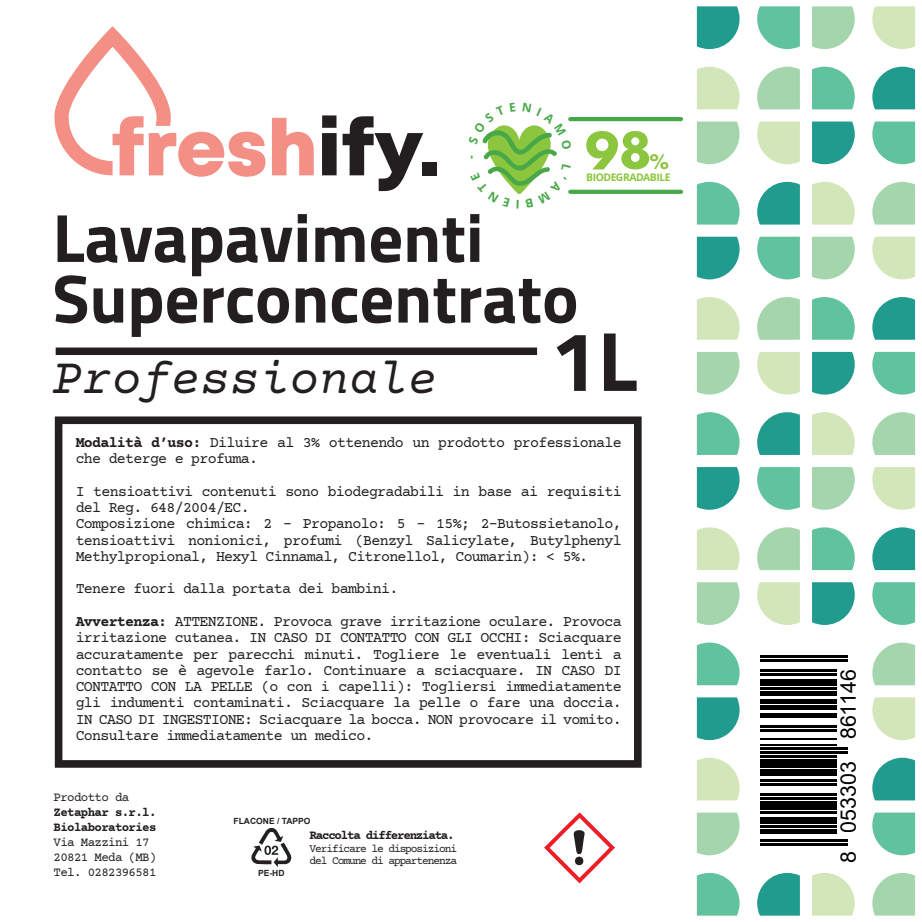
<style>
.page{position:relative;width:922px;height:922px;background:#fff}
.page>*{position:absolute;margin:0;border:0;box-sizing:border-box;transform-origin:0 0}
.t1{font:700 84.25px "Titillium Web";color:#231f20}
.t2{font:700 68.25px/60.8px "Titillium Web";color:#231f20}
.t3{font:italic 49.25px "Courier Prime";color:#231f20}
.t4{font:21.5px "Arial";color:#000001}
.t5{font:700 19.5px "Futura";color:#8bc63e}
.t6{font:15px/16.2px "Courier Prime";letter-spacing:-.05em;color:#231f20}
.t7{font:12.5px/15px "Courier Prime";letter-spacing:-.055em;color:#231f20}
.t8{font:700 12.5px/15px "Courier Prime";letter-spacing:-.055em;color:#231f20}
.t9{font:700 12.5px "Courier Prime";letter-spacing:-.1em;color:#231f20}
.t10{font:11.25px/12.5px "Courier Prime";letter-spacing:-.1em;color:#231f20}
.t11{font:10.5px "Open Sans";letter-spacing:-.05em;color:#8bc63e}
.t12{font:700 8.5px "Arial";color:#231f20}
.s1{font-weight:700}
</style>
<div class="page">
<svg style="left:872px;top:67px;width:42px;height:42px;background:#3ba79c"></svg>
<svg style="left:812px;top:121px;width:42px;height:43px;background:#39a69a"></svg>
<svg style="left:872px;top:297px;width:42px;height:42px;background:#3da89c"></svg>
<svg style="left:812px;top:352px;width:42px;height:42px;background:#36a499"></svg>
<svg style="left:872px;top:527px;width:42px;height:43px;background:#3ea89d"></svg>
<svg style="left:812px;top:582px;width:42px;height:42px;background:#36a499"></svg>
<svg style="left:872px;top:757px;width:42px;height:43px;background:#40a99e"></svg>
<svg style="left:696px;top:6px;width:43px;height:43px;background:#3da89d"></svg>
<svg style="left:757px;top:182px;width:42px;height:42px;background:#3ba79b"></svg>
<svg style="left:696px;top:237px;width:43px;height:42px;background:#3ba79b"></svg>
<svg style="left:757px;top:412px;width:42px;height:43px;background:#3da89c"></svg>
<svg style="left:696px;top:467px;width:43px;height:42px;background:#3aa69b"></svg>
<svg style="left:696px;top:697px;width:43px;height:43px;background:#3da89d"></svg>
<svg style="left:757px;top:872px;width:42px;height:43px;background:#40a99e"></svg>
<svg style="left:812px;top:67px;width:42px;height:42px;background:#71c8a8"></svg>
<svg style="left:872px;top:121px;width:42px;height:43px;background:#76caab"></svg>
<svg style="left:812px;top:297px;width:42px;height:42px;background:#72c8a8"></svg>
<svg style="left:872px;top:352px;width:42px;height:42px;background:#73c9a9"></svg>
<svg style="left:812px;top:527px;width:42px;height:43px;background:#73c9a9"></svg>
<svg style="left:872px;top:582px;width:42px;height:42px;background:#73c9a9"></svg>
<svg style="left:872px;top:812px;width:42px;height:43px;background:#76caab"></svg>
<svg style="left:757px;top:6px;width:42px;height:43px;background:#75c9aa"></svg>
<svg style="left:696px;top:182px;width:43px;height:42px;background:#75c9aa"></svg>
<svg style="left:757px;top:237px;width:42px;height:42px;background:#73c9a9"></svg>
<svg style="left:696px;top:412px;width:43px;height:43px;background:#76caaa"></svg>
<svg style="left:757px;top:467px;width:42px;height:42px;background:#73c8a9"></svg>
<svg style="left:696px;top:642px;width:43px;height:43px;background:#77caab"></svg>
<svg style="left:696px;top:872px;width:43px;height:43px;background:#78cbac"></svg>
<svg style="left:872px;top:6px;width:42px;height:43px;background:#d8e9c2"></svg>
<svg style="left:812px;top:182px;width:42px;height:42px;background:#d6e8c0"></svg>
<svg style="left:872px;top:237px;width:42px;height:42px;background:#d7e9c1"></svg>
<svg style="left:812px;top:412px;width:42px;height:43px;background:#d7e8c0"></svg>
<svg style="left:872px;top:467px;width:42px;height:42px;background:#d7e8c1"></svg>
<svg style="left:872px;top:697px;width:42px;height:43px;background:#d8e9c2"></svg>
<svg style="left:812px;top:873px;width:42px;height:42px;background:#d6e8c0"></svg>
<svg style="left:697px;top:67px;width:42px;height:42px;background:#d6e8c0"></svg>
<svg style="left:757px;top:121px;width:42px;height:43px;background:#d7e9c2"></svg>
<svg style="left:697px;top:297px;width:42px;height:42px;background:#d7e8c0"></svg>
<svg style="left:757px;top:352px;width:42px;height:42px;background:#d7e8c1"></svg>
<svg style="left:697px;top:527px;width:42px;height:43px;background:#d7e8c1"></svg>
<svg style="left:757px;top:582px;width:42px;height:42px;background:#d7e8c1"></svg>
<svg style="left:697px;top:757px;width:42px;height:43px;background:#d7e9c1"></svg>
<svg style="left:812px;top:6px;width:42px;height:43px;background:#afd9b5"></svg>
<svg style="left:872px;top:182px;width:42px;height:42px;background:#b0dab6"></svg>
<svg style="left:812px;top:237px;width:42px;height:42px;background:#aed9b4"></svg>
<svg style="left:872px;top:412px;width:42px;height:43px;background:#b1dab7"></svg>
<svg style="left:812px;top:467px;width:42px;height:42px;background:#add9b4"></svg>
<svg style="left:872px;top:642px;width:42px;height:43px;background:#b1dab7"></svg>
<svg style="left:872px;top:873px;width:42px;height:42px;background:#b0dab6"></svg>
<svg style="left:757px;top:67px;width:42px;height:42px;background:#afdab5"></svg>
<svg style="left:696px;top:121px;width:43px;height:43px;background:#b1dab7"></svg>
<svg style="left:757px;top:297px;width:42px;height:42px;background:#b0dab6"></svg>
<svg style="left:696px;top:352px;width:43px;height:42px;background:#afd9b5"></svg>
<svg style="left:757px;top:527px;width:42px;height:43px;background:#b1dab7"></svg>
<svg style="left:696px;top:582px;width:43px;height:42px;background:#afd9b5"></svg>
<svg style="left:696px;top:812px;width:43px;height:43px;background:#b1dab7"></svg>
<div style="left:56px;top:347px;width:481px;height:8px;background:#231f20"></div>
<div style="left:55px;top:416px;width:586px;height:351px;border:8px solid #231f20"></div>
<svg style="left:272px;top:118px;width:41px;height:57px"></svg>
<svg style="left:322px;top:115px;width:14px;height:60px"></svg>
<svg style="left:342px;top:116px;width:81px;height:75px"></svg>
<div style="left:422px;top:162px;width:14px;height:13px;background:#231f20"></div>
<svg style="left:54px;top:26px;width:211px;height:151px"></svg>
<svg style="left:544px;top:812px;width:71px;height:71px"></svg>
<svg style="left:760px;top:655px;width:88px;height:191px"></svg>
<hr style="left:759px;top:843px;width:88px;height:2px;background:#000001">
<hr style="left:759px;top:839px;width:88px;height:2px;background:#000001">
<hr style="left:759px;top:829px;width:77px;height:4px;background:#000001">
<hr style="left:759px;top:825px;width:77px;height:2px;background:#000001">
<div style="left:759px;top:817px;width:77px;height:6px;background:#000001"></div>
<hr style="left:759px;top:811px;width:77px;height:2px;background:#000001">
<div style="left:759px;top:801px;width:77px;height:8px;background:#000001"></div>
<hr style="left:759px;top:797px;width:77px;height:2px;background:#000001">
<hr style="left:759px;top:793px;width:77px;height:2px;background:#000001">
<hr style="left:759px;top:783px;width:77px;height:2px;background:#000001">
<hr style="left:759px;top:779px;width:77px;height:2px;background:#000001">
<div style="left:759px;top:769px;width:77px;height:6px;background:#000001"></div>
<div style="left:759px;top:759px;width:77px;height:8px;background:#000001"></div>
<hr style="left:759px;top:755px;width:77px;height:2px;background:#000001">
<hr style="left:759px;top:751px;width:88px;height:2px;background:#000001">
<hr style="left:759px;top:747px;width:88px;height:2px;background:#000001">
<hr style="left:759px;top:743px;width:77px;height:2px;background:#000001">
<hr style="left:759px;top:737px;width:77px;height:2px;background:#000001">
<hr style="left:759px;top:729px;width:77px;height:2px;background:#000001">
<hr style="left:759px;top:725px;width:77px;height:2px;background:#000001">
<hr style="left:759px;top:713px;width:77px;height:4px;background:#000001">
<hr style="left:759px;top:705px;width:77px;height:4px;background:#000001">
<hr style="left:759px;top:699px;width:77px;height:4px;background:#000001">
<hr style="left:759px;top:691px;width:77px;height:4px;background:#000001">
<hr style="left:759px;top:687px;width:77px;height:2px;background:#000001">
<div style="left:759px;top:679px;width:77px;height:6px;background:#000001"></div>
<hr style="left:759px;top:673px;width:77px;height:2px;background:#000001">
<hr style="left:759px;top:669px;width:77px;height:2px;background:#000001">
<hr style="left:759px;top:659px;width:88px;height:2px;background:#000001">
<hr style="left:759px;top:655px;width:88px;height:2px;background:#000001">
<hr style="left:570px;top:117px;width:110px;height:4px;background:#48a847">
<hr style="left:570px;top:190px;width:110px;height:4px;background:#48a847">
<svg style="left:586px;top:131px;width:63px;height:38px"></svg>
<svg style="left:251px;top:828px;width:41px;height:39px"></svg>
<svg style="left:482px;top:117px;width:89px;height:78px"></svg>
<p class="t5" style="left:649px;top:148px;width:21px">%</p>
<p class="t11" style="left:586px;top:169px;width:86px">BIODEGRADABILE</p>
<h2 class="t2" style="left:52px;top:204px;width:527px">Lavapavimenti<br>Superconcentrato</h2>
<h3 class="t3" style="left:52px;top:348px;width:386px">Professionale</h3>
<p class="t6" style="left:76px;top:434px;width:547px"><span class="s1">Modalità d’uso:</span> Diluire al 3% ottenendo un prodotto professionale che deterge e profuma.</p>
<p class="t6" style="left:76px;top:483px;width:547px">I tensioattivi contenuti sono biodegradabili in base ai requisiti del Reg. 648/2004/EC.<br>Composizione chimica: 2 - Propanolo: 5 - 15%; 2-Butossietanolo, tensioattivi nonionici, profumi (Benzyl Salicylate, Butylphenyl Methylpropional, Hexyl Cinnamal, Citronellol, Coumarin): &lt; 5%.</p>
<p class="t6" style="left:76px;top:572px;width:547px;line-height:32.5px">Tenere fuori dalla portata dei bambini.<br><span class="s1">Avvertenza:</span> ATTENZIONE. Provoca grave irritazione oculare. Provoca</p>
<p class="t6" style="left:76px;top:629px;width:547px;text-align:justify">irritazione cutanea. IN CASO DI CONTATTO CON GLI OCCHI: Sciacquare accuratamente per parecchi minuti. Togliere le eventuali lenti a contatto se è agevole farlo. Continuare a sciacquare. IN CASO DI CONTATTO CON LA PELLE (o con i capelli): Togliersi immediatamente gli indumenti contaminati. Sciacquare la pelle o fare una doccia.<br>IN CASO DI INGESTIONE: Sciacquare la bocca. NON provocare il vomito.<br>Consultare immediatamente un medico.</p>
<h1 class="t1" style="left:550px;top:297px;width:89px">1L</h1>
<p class="t7" style="left:54px;top:789px;width:77px">Prodotto da</p>
<p class="t8" style="left:54px;top:804px;width:104px">Zetaphar s.r.l.<br>Biolaboratories</p>
<p class="t7" style="left:54px;top:834px;width:104px">Via Mazzini 17<br>20821 Meda (MB)<br>Tel. 0282396581</p>
<p class="t12" style="left:233px;top:815px;width:78px">FLACONE / TAPPO</p>
<p class="t12" style="left:258px;top:866px;width:28px">PE-HD</p>
<p class="t9" style="left:309px;top:827px;width:146px">Raccolta differenziata.</p>
<p class="t10" style="left:309px;top:841px;width:149px">Verificare le disposizioni del Comune di appartenenza</p>
<h3 class="t4" style="left:833px;top:862px;width:195px;rotate:-90deg">8 053303 861146</h3>
</div>
